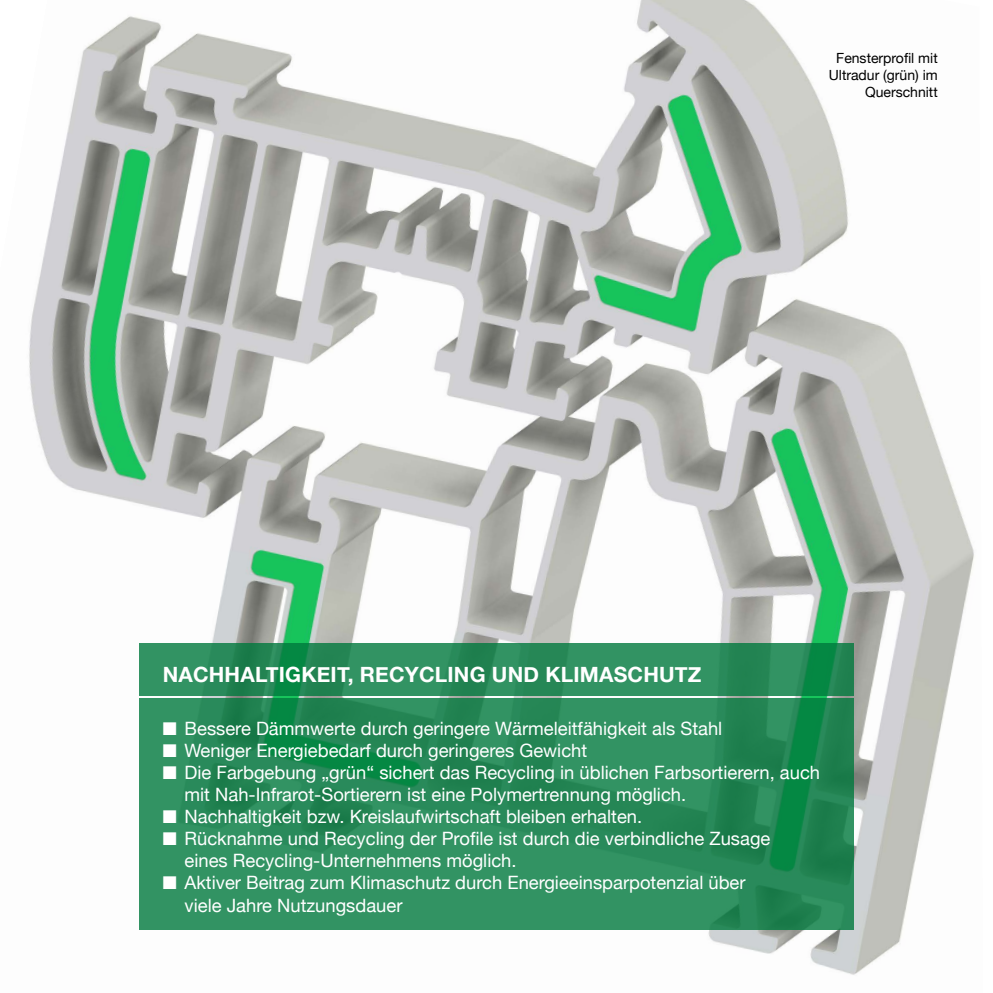
<style>
.page{position:relative;width:993px;height:993px;background:#fff}
.page>*{position:absolute;margin:0;border:0;box-sizing:border-box;transform-origin:0 0}
.t1{font:700 21px "Helvetica Neue";letter-spacing:.01em;color:#fff}
.t2{font:18.38px/22.1px "Helvetica Neue";color:#fff}
.t3{font:14px/16.8px "Helvetica Neue";color:#000;text-align:right}
</style>
<div class="page">
<img style="left:29px;top:0;width:945px;height:975px">
<svg style="left:139px;top:642px;width:714px;height:52px;background:#2c8e5d"></svg>
<svg style="left:139px;top:697px;width:714px;height:232px;background:#298c5b"></svg>
<p class="t3" style="left:828px;top:49px;width:110px">Fensterprofil mit<br>Ultradur (grün) im<br>Querschnitt</p>
<p class="t1" style="left:163px;top:657px;width:540px">NACHHALTIGKEIT, RECYCLING UND KLIMASCHUTZ</p>
<p class="t2" style="left:163px;top:717px;width:561px">■ Bessere Dämmwerte durch geringere Wärmeleitfähigkeit als Stahl</p>
<p class="t2" style="left:163px;top:739px;width:426px">■ Weniger Energiebedarf durch geringeres Gewicht</p>
<p class="t2" style="left:184px;top:761px;width:637px;text-indent:-22px">■ Die Farbgebung „grün“ sichert das Recycling in üblichen Farbsortierern, auch mit Nah-Infrarot-Sortierern ist eine Polymertrennung möglich.</p>
<p class="t2" style="left:163px;top:805px;width:481px">■ Nachhaltigkeit bzw. Kreislaufwirtschaft bleiben erhalten.</p>
<p class="t2" style="left:184px;top:827px;width:587px;text-indent:-22px">■ Rücknahme und Recycling der Profile ist durch die verbindliche Zusage eines Recycling-Unternehmens möglich.</p>
<p class="t2" style="left:184px;top:871px;width:562px;text-indent:-22px">■ Aktiver Beitrag zum Klimaschutz durch Energieeinsparpotenzial über viele Jahre Nutzungsdauer</p>
</div>
